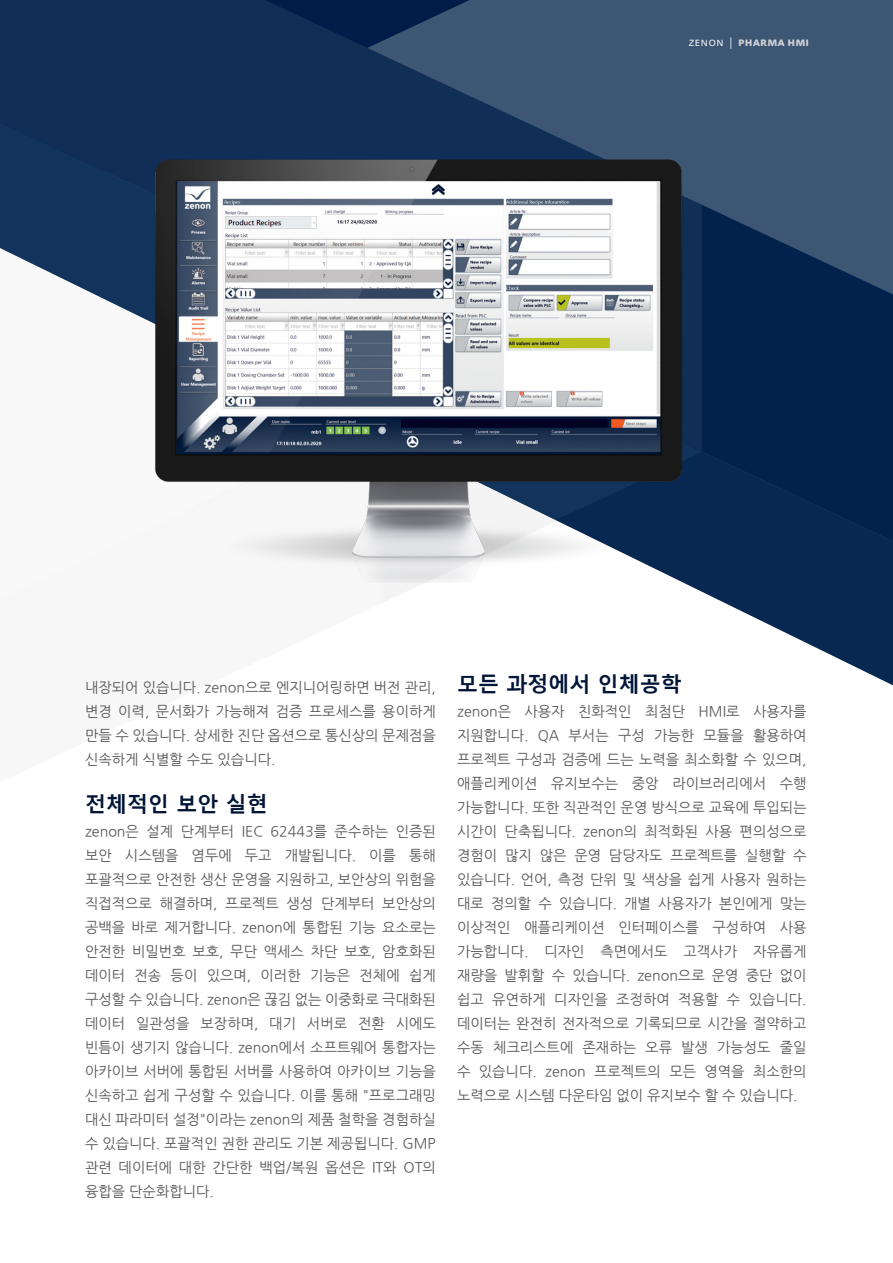
<style>
.page{position:relative;width:893px;height:1263px;background:#fff}
.page>*{position:absolute;margin:0;border:0;box-sizing:border-box;transform-origin:0 0}
.subheadlines_in_copy{font:700 21px "Malgun Gothic";color:#001537}
.copy_justified{font:14.25px/24px "Nanum Gothic";color:#57585a;text-align:justify}
.t1{font:700 12px "DTL Prokyon TOT Caps";letter-spacing:.005em;color:#d1d2d4}
.s1{font-weight:300;color:#fff}
</style>
<div class="page">
<div style="left:702px;top:0;width:179px;height:205px;background:#3c5674"></div>
<svg style="left:710px;top:205px;width:183px;height:247px;background:#0b2b53"></svg>
<svg style="left:702px;top:452px;width:191px;height:233px;fill:#072851"></svg>
<svg style="left:0;top:0;width:702px;height:603px;background:#344e6f"></svg>
<svg style="left:0;top:283px;width:163px;height:320px"></svg>
<img style="left:127px;top:116px;width:583px;height:467px">
<p class="t1" style="left:688px;top:34px;width:122px"><span class="s1">zenon |</span> Pharma HMI</p>
<p class="copy_justified" style="left:85px;top:676px;width:352px">내장되어 있습니다. zenon으로 엔지니어링하면 버전 관리, 변경 이력, 문서화가 가능해져 검증 프로세스를 용이하게 만들 수 있습니다. 상세한 진단 옵션으로 통신상의 문제점을 신속하게 식별할 수도 있습니다.</p>
<p class="subheadlines_in_copy" style="left:85px;top:792px;width:184px">전체적인 보안 실현</p>
<p class="copy_justified" style="left:85px;top:820px;width:352px">zenon은 설계 단계부터 IEC 62443를 준수하는 인증된 보안 시스템을 염두에 두고 개발됩니다. 이를 통해 포괄적으로 안전한 생산 운영을 지원하고, 보안상의 위험을 직접적으로 해결하며, 프로젝트 생성 단계부터 보안상의 공백을 바로 제거합니다. zenon에 통합된 기능 요소로는 안전한 비밀번호 보호, 무단 액세스 차단 보호, 암호화된 데이터 전송 등이 있으며, 이러한 기능은 전체에 쉽게 구성할 수 있습니다. zenon은 끊김 없는 이중화로 극대화된 데이터 일관성을 보장하며, 대기 서버로 전환 시에도 빈틈이 생기지 않습니다. zenon에서 소프트웨어 통합자는 아카이브 서버에 통합된 서버를 사용하여 아카이브 기능을 신속하고 쉽게 구성할 수 있습니다. 이를 통해 "프로그래밍 대신 파라미터 설정"이라는 zenon의 제품 철학을 경험하실 수 있습니다. 포괄적인 권한 관리도 기본 제공됩니다. GMP 관련 데이터에 대한 간단한 백업/복원 옵션은 IT와 OT의 융합을 단순화합니다.</p>
<p class="subheadlines_in_copy" style="left:457px;top:672px;width:226px">모든 과정에서 인체공학</p>
<p class="copy_justified" style="left:457px;top:700px;width:351px">zenon은 사용자 친화적인 최첨단 HMI로 사용자를 지원합니다. QA 부서는 구성 가능한 모듈을 활용하여 프로젝트 구성과 검증에 드는 노력을 최소화할 수 있으며, 애플리케이션 유지보수는 중앙 라이브러리에서 수행 가능합니다. 또한 직관적인 운영 방식으로 교육에 투입되는 시간이 단축됩니다. zenon의 최적화된 사용 편의성으로 경험이 많지 않은 운영 담당자도 프로젝트를 실행할 수 있습니다. 언어, 측정 단위 및 색상을 쉽게 사용자 원하는 대로 정의할 수 있습니다. 개별 사용자가 본인에게 맞는 이상적인 애플리케이션 인터페이스를 구성하여 사용 가능합니다. 디자인 측면에서도 고객사가 자유롭게 재량을 발휘할 수 있습니다. zenon으로 운영 중단 없이 쉽고 유연하게 디자인을 조정하여 적용할 수 있습니다. 데이터는 완전히 전자적으로 기록되므로 시간을 절약하고 수동 체크리스트에 존재하는 오류 발생 가능성도 줄일 수 있습니다. zenon 프로젝트의 모든 영역을 최소한의 노력으로 시스템 다운타임 없이 유지보수 할 수 있습니다.</p>
</div>
